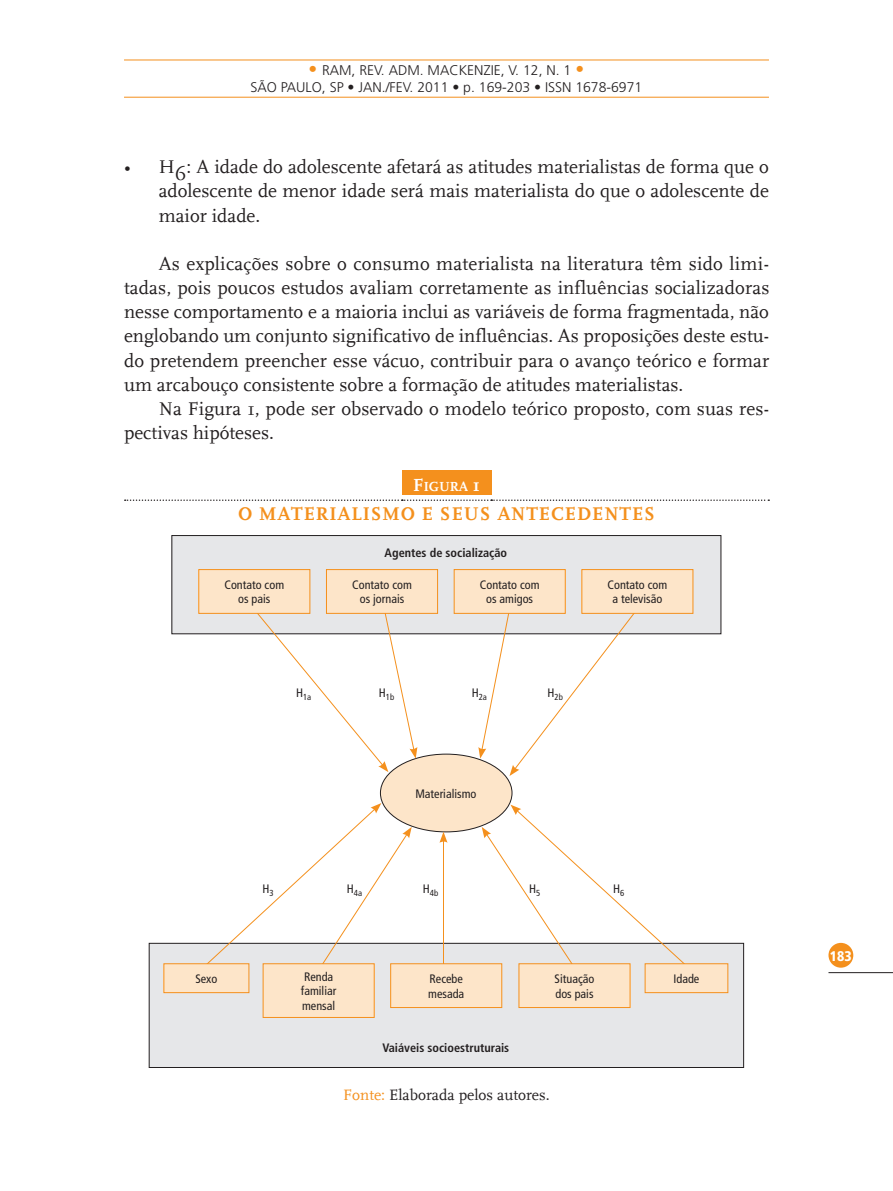
<style>
.page{position:relative;width:893px;height:1191px;background:#fff}
.page>*{position:absolute;margin:0;border:0;box-sizing:border-box;transform-origin:0 0}
.t1{font:19.25px/24.2px "FF Scala Definitive";color:#231f20;text-align:justify}
.t2{font:700 19.25px "FF Scala Definitiver";letter-spacing:.05em;color:#f4901d}
.t3{font:15.75px "FF Scala Definitive";color:#231f20}
.t4{font:300 14px/16.8px "Frutiger LT Std";color:#231f20;text-align:center}
.t5{font:900 condensed 14px "Frutiger LT Std";color:#fff}
.t6{font:700 13.83px "FF Scala Definitiver";color:#fff}
.t7{font:condensed 12.25px/14.7px "Frutiger LT Std";color:#231f20;text-align:center}
.t8{font:700 condensed 12.25px "Frutiger LT Std";color:#231f20}
.t9{font:condensed 8.75px "Frutiger LT Std";color:#231f20}
.s1{font-size:17.5px;color:#f4901d}
.s2{font-size:18.38px}
.s3{color:#f4901d}
</style>
<div class="page">
<div style="left:828px;top:943px;width:25px;height:24px;background:#f4901d;border-radius:50%"></div>
<hr style="left:828px;top:972px;width:65px;height:1px;background:#231f20">
<hr style="left:124px;top:97px;width:645px;height:1px;background:#f4901d">
<hr style="left:124px;top:60px;width:645px;height:1px;background:#f4901d">
<div style="left:402px;top:470px;width:89px;height:25px;background:#f4901d"></div>
<svg style="left:125px;top:499px;width:644px;height:2px"></svg>
<div style="left:380px;top:754px;width:132px;height:78px;background:#fde5c9;border-radius:50%"></div>
<div style="left:149px;top:943px;width:595px;height:124px;background:#e6e7e9"></div>
<div style="left:149px;top:943px;width:595px;height:125px;border:1px solid #231f20"></div>
<div style="left:172px;top:535px;width:549px;height:99px;background:#e6e7e9"></div>
<div style="left:171px;top:535px;width:550px;height:99px;border:1px solid #231f20"></div>
<svg style="left:254px;top:609px;width:163px;height:163px"></svg>
<svg style="left:478px;top:614px;width:159px;height:162px"></svg>
<svg style="left:204px;top:803px;width:208px;height:174px"></svg>
<svg style="left:482px;top:804px;width:213px;height:169px"></svg>
<hr style="left:443px;top:840px;width:1px;height:136px;background:#f4901d">
<svg style="left:439px;top:831px;width:8px;height:11px"></svg>
<div style="left:164px;top:963px;width:85px;height:29px;background:#fde5c9"></div>
<div style="left:163px;top:963px;width:86px;height:30px;border:1px solid #f4901d"></div>
<div style="left:263px;top:963px;width:111px;height:54px;background:#fde5c9"></div>
<div style="left:263px;top:963px;width:112px;height:55px;border:1px solid #f4901d"></div>
<div style="left:391px;top:963px;width:111px;height:44px;background:#fde5c9"></div>
<div style="left:390px;top:963px;width:112px;height:45px;border:1px solid #f4901d"></div>
<div style="left:519px;top:963px;width:111px;height:44px;background:#fde5c9"></div>
<div style="left:518px;top:963px;width:112px;height:45px;border:1px solid #f4901d"></div>
<div style="left:645px;top:963px;width:83px;height:29px;background:#fde5c9"></div>
<div style="left:645px;top:963px;width:83px;height:30px;border:1px solid #f4901d"></div>
<div style="left:199px;top:569px;width:111px;height:44px;background:#fde5c9"></div>
<div style="left:198px;top:569px;width:112px;height:45px;border:1px solid #f4901d"></div>
<div style="left:326px;top:569px;width:112px;height:44px;background:#fde5c9"></div>
<div style="left:326px;top:569px;width:112px;height:45px;border:1px solid #f4901d"></div>
<div style="left:454px;top:569px;width:111px;height:44px;background:#fde5c9"></div>
<div style="left:454px;top:569px;width:112px;height:45px;border:1px solid #f4901d"></div>
<div style="left:582px;top:569px;width:111px;height:44px;background:#fde5c9"></div>
<div style="left:581px;top:569px;width:112px;height:45px;border:1px solid #f4901d"></div>
<p class="t4" style="left:251px;top:62px;width:393px"><span class="s1">•</span> RAM, REV. ADM. MACKENZIE, V. 12, N. 1 <span class="s1">•<br></span>SÃO PAULO, SP • JAN./FEV. 2011 • p. 169-203 • ISSN 1678-6971</p>
<p class="t1" style="left:159px;top:155px;width:612px;text-indent:-35px">• H6: A idade do adolescente afetará as atitudes materialistas de forma que o adolescente de menor idade será mais materialista do que o adolescente de maior idade.</p>
<p class="t1" style="left:124px;top:252px;width:647px;text-indent:35px">As explicações sobre o consumo materialista na literatura têm sido limi&shy;tadas, pois poucos estudos avaliam corretamente as influências socializadoras nesse comportamento e a maioria inclui as variáveis de forma fragmentada, não englobando um conjunto significativo de influências. As proposições deste estu&shy;do pretendem preencher esse vácuo, contribuir para o avanço teórico e formar um arcabouço consistente sobre a formação de atitudes materialistas.</p>
<p class="t1" style="left:124px;top:397px;width:646px;text-indent:35px">Na Figura 1, pode ser observado o modelo teórico proposto, com suas res&shy;pectivas hipóteses.</p>
<p class="t6" style="left:413px;top:478px;width:68px"><span class="s2">F</span>IGURA <span class="s2">1</span></p>
<p class="t2" style="left:238px;top:503px;width:418px">O MATERIALISMO E SEUS ANTECEDENTES</p>
<p class="t8" style="left:385px;top:545px;width:124px">Agentes de socialização</p>
<p class="t7" style="left:224px;top:577px;width:61px">Contato com os pais</p>
<p class="t7" style="left:352px;top:577px;width:61px">Contato com os jornais</p>
<p class="t7" style="left:480px;top:577px;width:61px">Contato com os amigos</p>
<p class="t7" style="left:608px;top:577px;width:61px">Contato com a televisão</p>
<p class="t9" style="left:296px;top:691px;width:17px"><sup>H</sup>1a</p>
<p class="t9" style="left:379px;top:691px;width:17px"><sup>H</sup>1b</p>
<p class="t9" style="left:472px;top:691px;width:17px"><sup>H</sup>2a</p>
<p class="t9" style="left:547px;top:691px;width:17px"><sup>H</sup>2b</p>
<p class="t7" style="left:415px;top:786px;width:63px">Materialismo</p>
<p class="t7" style="left:262px;top:881px;width:13px">H<sub>3</sub></p>
<p class="t9" style="left:347px;top:887px;width:17px"><sup>H</sup>4a</p>
<p class="t9" style="left:423px;top:887px;width:17px"><sup>H</sup>4b</p>
<p class="t7" style="left:529px;top:881px;width:13px">H<sub>5</sub></p>
<p class="t7" style="left:613px;top:881px;width:13px">H<sub>6</sub></p>
<p class="t7" style="left:195px;top:971px;width:24px">Sexo</p>
<p class="t7" style="left:301px;top:969px;width:37px;text-align:left">Renda familiar mensal</p>
<p class="t7" style="left:428px;top:971px;width:38px;text-align:left">Recebe mesada</p>
<p class="t7" style="left:555px;top:971px;width:41px;text-align:left">Situação dos pais</p>
<p class="t7" style="left:673px;top:971px;width:27px">Idade</p>
<p class="t8" style="left:382px;top:1040px;width:128px">Vaiáveis socioestruturais</p>
<p class="t3" style="left:343px;top:1086px;width:208px"><span class="s3">Fonte:</span> Elaborada pelos autores.</p>
<p class="t5" style="left:830px;top:947px;width:23px">183</p>
</div>
